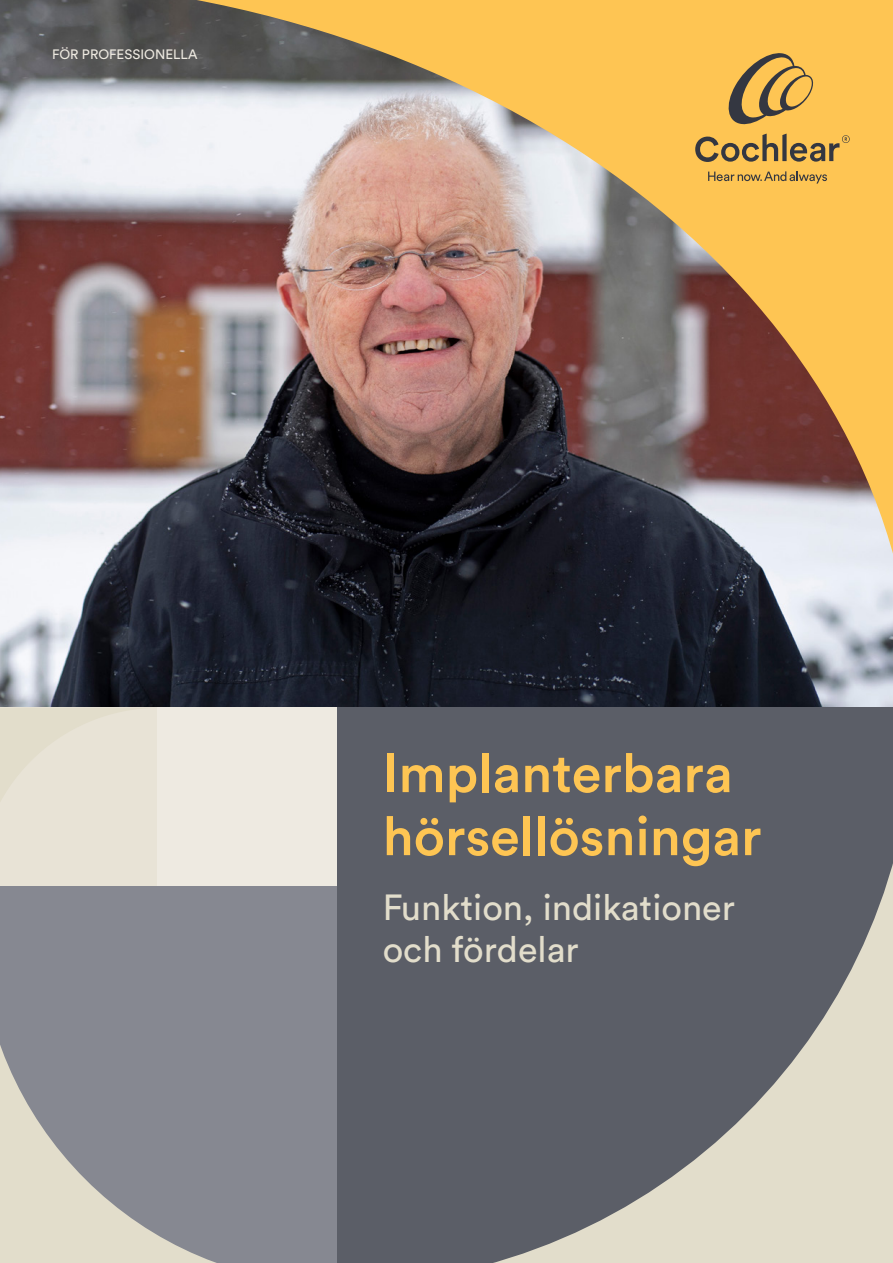
<style>
.page{position:relative;width:893px;height:1263px;background:#fff}
.page>*{position:absolute;margin:0;border:0;box-sizing:border-box;transform-origin:0 0}
.t1{font:500 54px/63px "Circular Std";color:#fec553}
.t2{font:36px/42px "Circular Std";color:#e2ddcb}
.t3{font:13.5px "Circular Std";color:#eeeae1}
</style>
<div class="page">
<img style="left:0;top:0;width:893px;height:707px">
<div style="left:158px;top:708px;width:179px;height:179px;background:#eeeae1"></div>
<svg style="left:338px;top:709px;width:555px;height:554px;background:#717377"></svg>
<svg style="left:0;top:708px;width:158px;height:179px;background:#e6e1d3"></svg>
<div style="left:0;top:887px;width:337px;height:376px;background:#868891"></div>
<svg style="left:0;top:925px;width:338px;height:338px"></svg>
<svg style="left:724px;top:52px;width:91px;height:73px;background:#c89f4e"></svg>
<svg style="left:708px;top:171px;width:119px;height:13px;background:#cfa44e"></svg>
<svg style="left:695px;top:134px;width:155px;height:28px;background:#bc964d"></svg>
<p class="t3" style="left:52px;top:46px;width:147px">FÖR PROFESSIONELLA</p>
<h1 class="t1" style="left:383px;top:741px;width:380px">Implanterbara hörsellösningar</h1>
<p class="t2" style="left:383px;top:885px;width:354px">Funktion, indikationer och fördelar</p>
</div>
